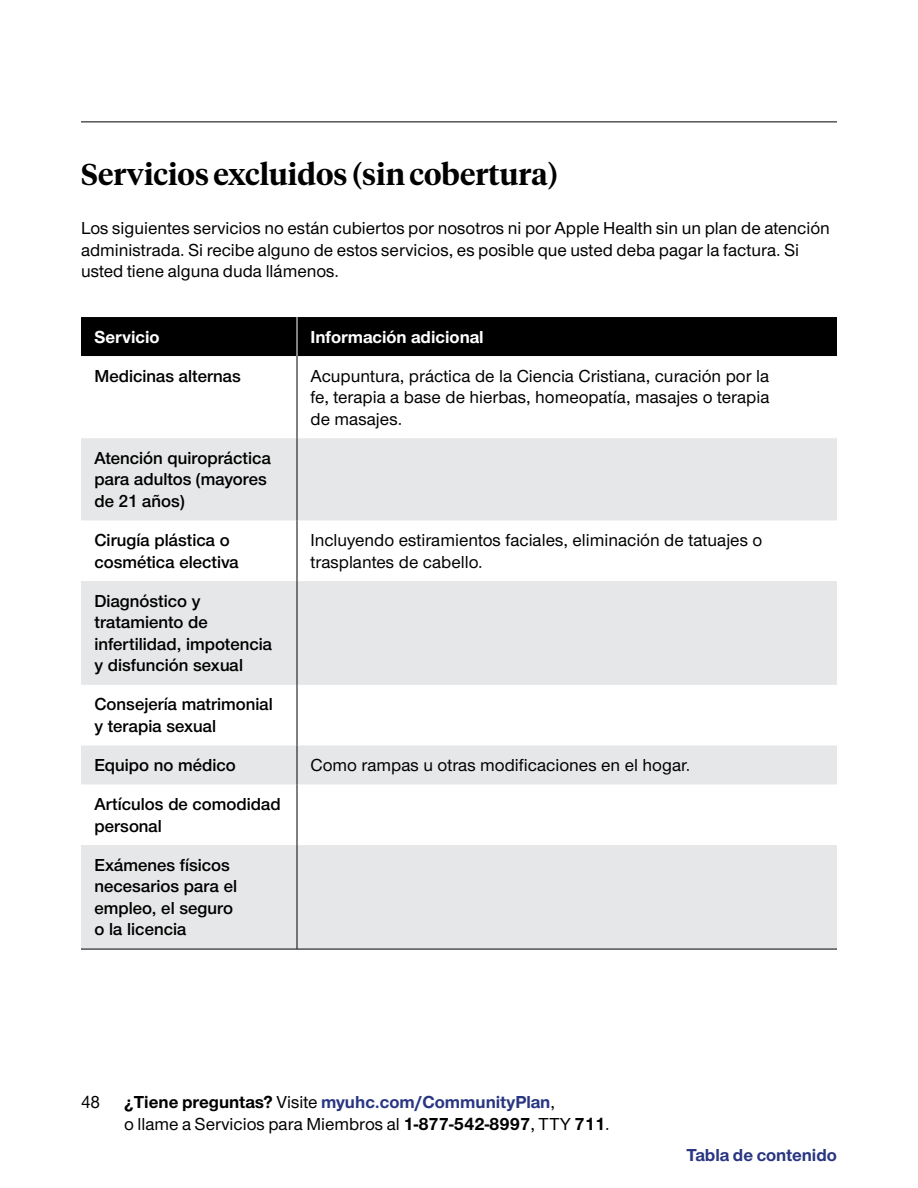
<style>
.page{position:relative;width:918px;height:1188px;background:#fff}
.page>*{position:absolute;margin:0;border:0;box-sizing:border-box;transform-origin:0 0}
.Head_2___20pt{font:600 30px "UHC Serif Headline";color:#000}
.Table___SemiBold{font:600 18px/21.6px "UHC Sans";color:#000}
.Body{font:500 18px/21.6px "UHC Sans";color:#000}
.Table___body{font:500 18px/21.6px "UHC Sans";color:#000;text-align:justify}
.Table___headers_-_RE{font:700 18px "UHC Sans";color:#fff}
.t1{font:700 18px "UHC Sans";color:#293682}
.s1{font-weight:700}
.s2{font-weight:700;color:#293682}
</style>
<div class="page">
<hr style="left:81px;top:122px;width:756px;height:1px;background:#000">
<div style="left:81px;top:317px;width:756px;height:39px;background:#000"></div>
<svg style="left:81px;top:438px;width:756px;height:511px;fill:#e6e7e8"></svg>
<hr style="left:297px;top:356px;width:1px;height:82px;background:#000">
<hr style="left:297px;top:438px;width:1px;height:82px;background:#000">
<hr style="left:297px;top:520px;width:1px;height:61px;background:#000">
<hr style="left:297px;top:581px;width:1px;height:104px;background:#000">
<hr style="left:297px;top:685px;width:1px;height:60px;background:#000">
<hr style="left:297px;top:745px;width:1px;height:39px;background:#000">
<hr style="left:297px;top:784px;width:1px;height:61px;background:#000">
<hr style="left:297px;top:845px;width:1px;height:104px;background:#000">
<hr style="left:81px;top:949px;width:216px;height:1px;background:#000">
<hr style="left:297px;top:949px;width:540px;height:1px;background:#000">
<hr style="left:297px;top:317px;width:1px;height:39px;background:#fff">
<p class="Head_2___20pt" style="left:81px;top:154px;width:479px">Servicios excluidos (sin cobertura)</p>
<p class="Body" style="left:81px;top:217px;width:750px">Los siguientes servicios no están cubiertos por nosotros ni por Apple Health sin un plan de atención administrada. Si recibe alguno de estos servicios, es posible que usted deba pagar la factura. Si usted tiene alguna duda llámenos.</p>
<p class="Table___headers_-_RE" style="left:94px;top:324px;width:67px">Servicio</p>
<p class="Table___headers_-_RE" style="left:310px;top:324px;width:175px">Información adicional</p>
<p class="Table___SemiBold" style="left:94px;top:364px;width:148px">Medicinas alternas</p>
<p class="Table___body" style="left:310px;top:364px;width:461px">Acupuntura, práctica de la Ciencia Cristiana, curación por la fe, terapia a base de hierbas, homeopatía, masajes o terapia de masajes.</p>
<p class="Table___SemiBold" style="left:94px;top:446px;width:178px">Atención quiropráctica para adultos (mayores de 21 años)</p>
<p class="Table___SemiBold" style="left:94px;top:529px;width:146px">Cirugía plástica o cosmética electiva</p>
<p class="Table___body" style="left:310px;top:528px;width:453px">Incluyendo estiramientos faciales, eliminación de tatuajes o trasplantes de cabello.</p>
<p class="Table___SemiBold" style="left:94px;top:589px;width:179px">Diagnóstico y tratamiento de infertilidad, impotencia y disfunción sexual</p>
<p class="Table___SemiBold" style="left:94px;top:693px;width:180px">Consejería matrimonial y terapia sexual</p>
<p class="Table___SemiBold" style="left:94px;top:754px;width:143px">Equipo no médico</p>
<p class="Table___body" style="left:310px;top:753px;width:381px">Como rampas u otras modificaciones en el hogar.</p>
<p class="Table___SemiBold" style="left:94px;top:793px;width:188px">Artículos de comodidad personal</p>
<p class="Table___SemiBold" style="left:94px;top:853px;width:144px">Exámenes físicos necesarios para el empleo, el seguro o la licencia</p>
<p class="Body" style="left:81px;top:1091px;width:21px">48</p>
<p class="Body" style="left:124px;top:1091px;width:487px"><span class="s1">¿Tiene preguntas?</span> Visite <span class="s2">myuhc.com/CommunityPlan</span>,<br>o llame a Servicios para Miembros al <span class="s1">1-877-542-8997</span>, TTY <span class="s1">711</span>.</p>
<p class="t1" style="left:687px;top:1143px;width:152px">Tabla de contenido</p>
</div>
